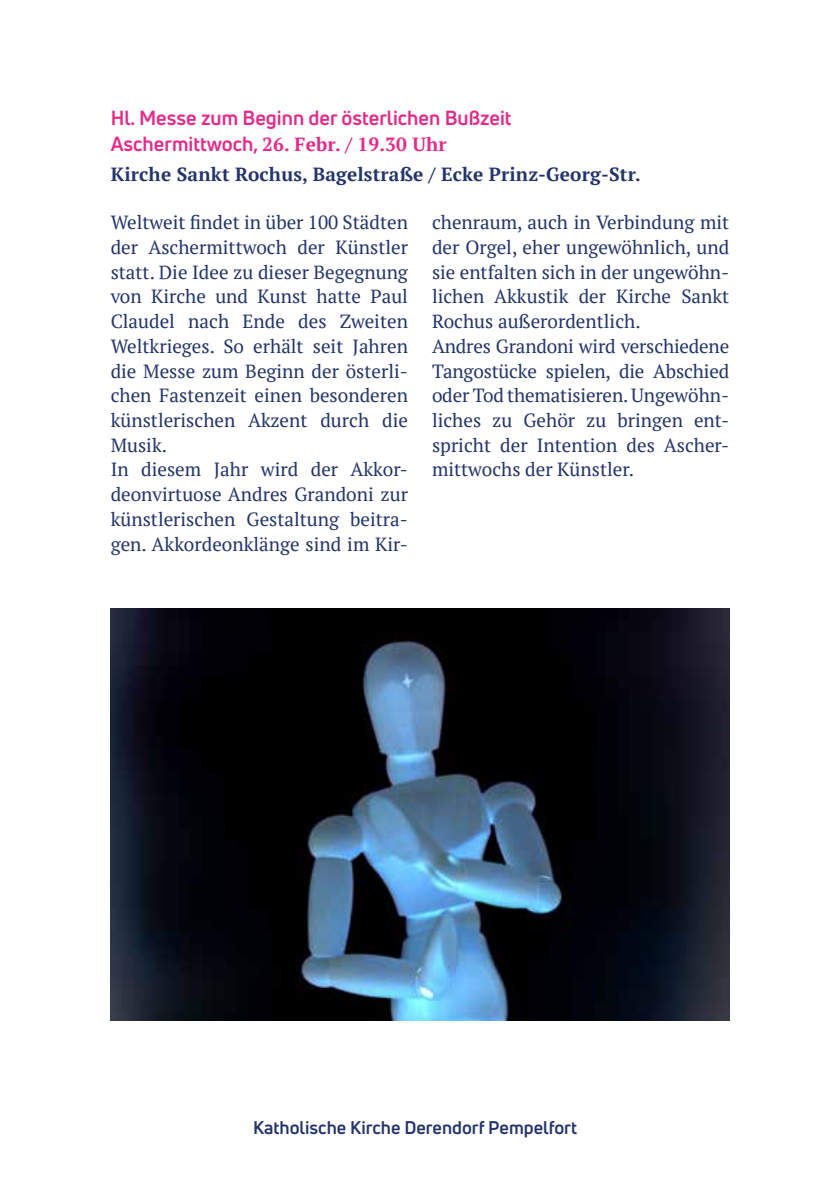
<style>
.page{position:relative;width:840px;height:1191px;background:#fff}
.page>*{position:absolute;margin:0;border:0;box-sizing:border-box;transform-origin:0 0}
.t1{font:700 20px "Uni Neue";color:#e62987}
.t2{font:19px/24.8px "PT Serif";color:#24356b}
.t3{font:700 19px/29.6px "PT Serif";letter-spacing:.01em;color:#24356b}
.t4{font:700 18px "Uni Neue";color:#24356b}
.s1{font-family:"Uni Neue";font-size:20px;color:#e62987}
.s2{color:#e62987}
</style>
<div class="page">
<img style="left:111px;top:609px;width:618px;height:411px">
<p class="t1" style="left:111px;top:105px;width:402px">Hl. Messe zum Beginn der österlichen Bußzeit</p>
<p class="t3" style="left:111px;top:129px;width:531px"><span class="s1">Aschermittwoch,</span> <span class="s2">26. Febr. / 19.30 Uhr<br></span>Kirche Sankt Rochus, Bagelstraße / Ecke Prinz-Georg-Str.</p>
<p class="t2" style="left:111px;top:210px;width:298px">Weltweit findet in über 100 Städten der Aschermittwoch der Künstler statt. Die Idee zu dieser Begegnung von Kirche und Kunst hatte Paul<br>Claudel nach Ende des Zweiten<br>Weltkrieges. So erhält seit Jahren die Messe zum Beginn der österli&shy;chen Fastenzeit einen besonderen künstlerischen Akzent durch die<br>Musik.<br>In diesem Jahr wird der Akkor&shy;deonvirtuose Andres Grandoni zur künstlerischen Gestaltung beitra&shy;gen. Akkordeonklänge sind im Kir-</p>
<p class="t2" style="left:432px;top:210px;width:298px">chenraum, auch in Verbindung mit der Orgel, eher ungewöhnlich, und sie entfalten sich in der ungewöhn&shy;lichen Akkustik der Kirche Sankt<br>Rochus außerordentlich.<br>Andres Grandoni wird verschiedene<br>Tangostücke spielen, die Abschied oder Tod thematisieren. Ungewöhn&shy;liches zu Gehör zu bringen ent&shy;spricht der Intention des Ascher&shy;mittwochs der Künstler.</p>
<p class="t4" style="left:253px;top:1116px;width:325px">Katholische Kirche Derendorf Pempelfort</p>
</div>
